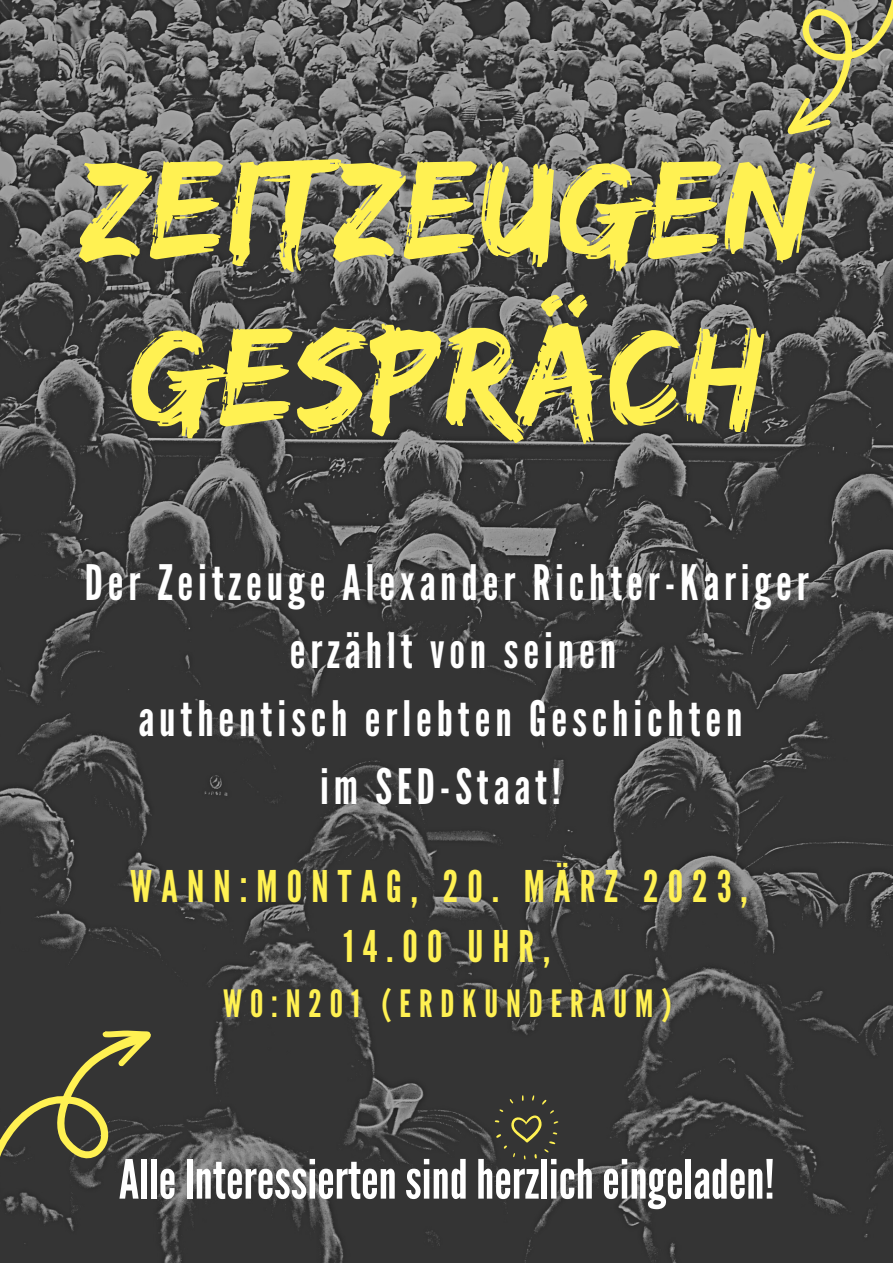
<style>
.page{position:relative;width:893px;height:1263px;background:#fff}
.page>*{position:absolute;margin:0;border:0;box-sizing:border-box;transform-origin:0 0}
.t1{font:145.95px/167.1px "Edo";letter-spacing:.02em;color:#fff152;text-align:center}
.t2{font:54px "League Gothic";color:#fff}
.t3{font:48.75px/67.9px "League Gothic";letter-spacing:.1em;color:#fff;text-align:center}
.t4{font:43.58px/60.8px "League Gothic";letter-spacing:.21em;color:#fff152;text-align:center}
.t5{font:37.58px "League Gothic";letter-spacing:.21em;color:#fff152}
</style>
<div class="page">
<img style="left:0;top:0;width:893px;height:1263px">
<svg style="left:0;top:1012px;width:190px;height:209px;background:#464539"></svg>
<svg style="left:494px;top:1095px;width:64px;height:65px;background:#434236"></svg>
<svg style="left:738px;top:0;width:155px;height:149px;background:#727060"></svg>
<h1 class="t1" style="left:78px;top:122px;width:739px">ZEITZEUGEN<br>GESPRÄCH</h1>
<p class="t3" style="left:85px;top:550px;width:725px">Der Zeitzeuge Alexander Richter-Kariger erzählt von seinen<br>authentisch erlebten Geschichten<br>im SED-Staat!</p>
<p class="t4" style="left:130px;top:856px;width:618px">WANN:MONTAG, 20. MÄRZ 2023,<br>14.00 UHR,</p>
<p class="t5" style="left:223px;top:982px;width:450px">WO:N201 (ERDKUNDERAUM)</p>
<p class="t2" style="left:119px;top:1148px;width:657px">AlleInteressiertensindherzlicheingeladen!</p>
</div>
